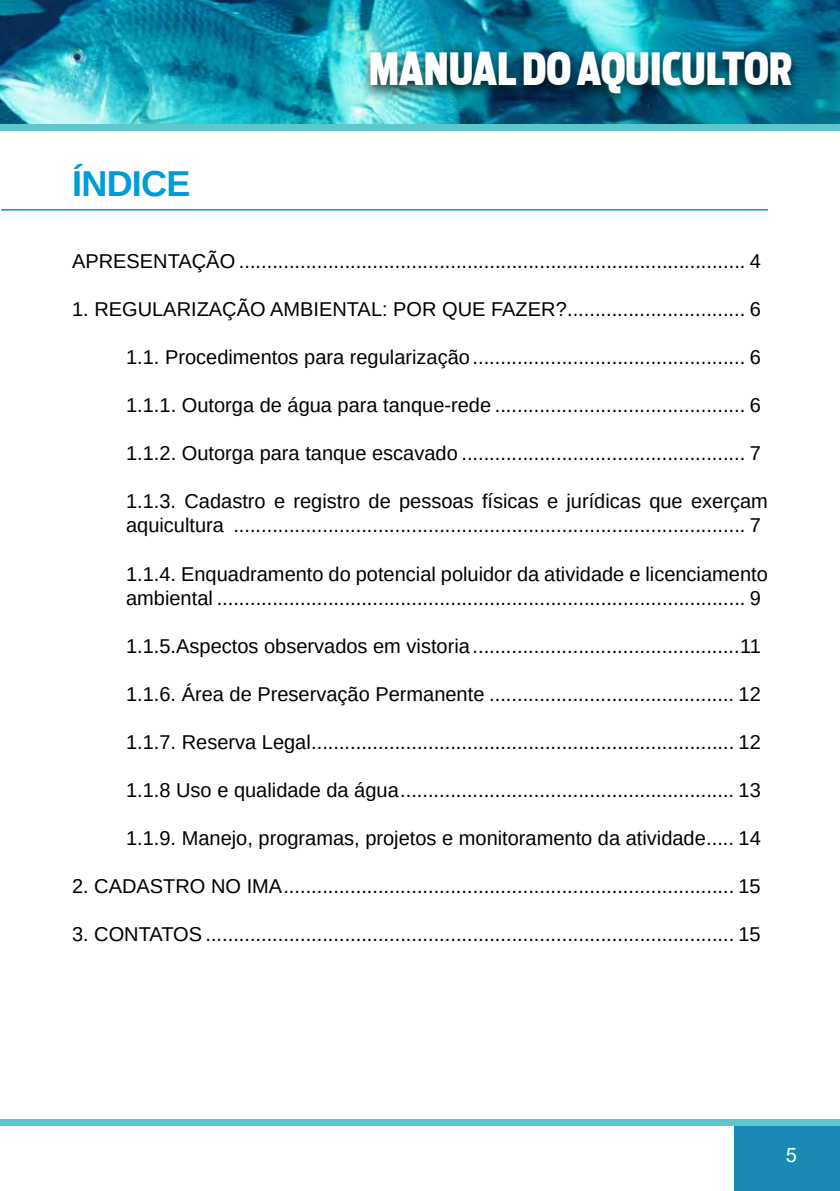
<style>
.page{position:relative;width:840px;height:1191px;background:#fff}
.page>*{position:absolute;margin:0;border:0;box-sizing:border-box;transform-origin:0 0}
.t1{font:900 44.4px "Antenna Extra Cond";color:#fff}
.t2{font:700 36px "Arimo";letter-spacing:-.02em;color:#009cd6}
.t3{font:20px/24px "Arimo";color:#000}
.t4{font:20px "Arial";color:#fff}
</style>
<div class="page">
<img style="left:0;top:0;width:839px;height:124px">
<div style="left:360px;top:47px;width:441px;height:63px;background:#000;opacity:.75"></div>
<div style="left:734px;top:1119px;width:105px;height:72px;background:#198ab5"></div>
<div style="left:0;top:1119px;width:839px;height:6px;background:#5fc7cc"></div>
<div style="left:0;top:124px;width:839px;height:7px;background:#5fc7cc"></div>
<hr style="left:1px;top:209px;width:766px;height:1px;background:#009cd6">
<h2 class="t2" style="left:72px;top:159px;width:120px">ÍNDICE</h2>
<h1 class="t1" style="left:368px;top:43px;width:425px">MANUAL DO AQUICULTOR</h1>
<p class="t3" style="left:72px;top:250px;width:689px">APRESENTAÇÃO ........................................................................................... 4</p>
<p class="t3" style="left:72px;top:298px;width:689px">1. REGULARIZAÇÃO AMBIENTAL: POR QUE FAZER?................................ 6</p>
<p class="t3" style="left:126px;top:346px;width:636px">1.1. Procedimentos para regularização................................................. 6</p>
<p class="t3" style="left:126px;top:394px;width:635px">1.1.1. Outorga de água para tanque-rede ............................................. 6</p>
<p class="t3" style="left:126px;top:442px;width:635px">1.1.2. Outorga para tanque escavado ................................................... 7</p>
<p class="t3" style="left:126px;top:490px;width:643px">1.1.3. Cadastro e registro de pessoas físicas e jurídicas que exerçam aquicultura ............................................................................................ 7</p>
<p class="t3" style="left:126px;top:562px;width:643px">1.1.4. Enquadramento do potencial poluidor da atividade e licenciamento ambiental ............................................................................................... 9</p>
<p class="t3" style="left:126px;top:634px;width:636px">1.1.5.Aspectos observados em vistoria................................................11</p>
<p class="t3" style="left:126px;top:682px;width:635px">1.1.6. Área de Preservação Permanente ............................................ 12</p>
<p class="t3" style="left:126px;top:730px;width:636px">1.1.7. Reserva Legal............................................................................ 12</p>
<p class="t3" style="left:126px;top:778px;width:636px">1.1.8 Uso e qualidade da água............................................................ 13</p>
<p class="t3" style="left:126px;top:826px;width:636px">1.1.9. Manejo, programas, projetos e monitoramento da atividade..... 14</p>
<p class="t3" style="left:72px;top:874px;width:689px">2. CADASTRO NO IMA................................................................................. 15</p>
<p class="t3" style="left:72px;top:922px;width:689px">3. CONTATOS ............................................................................................... 15</p>
<p class="t4" style="left:785px;top:1141px;width:13px">5</p>
</div>
